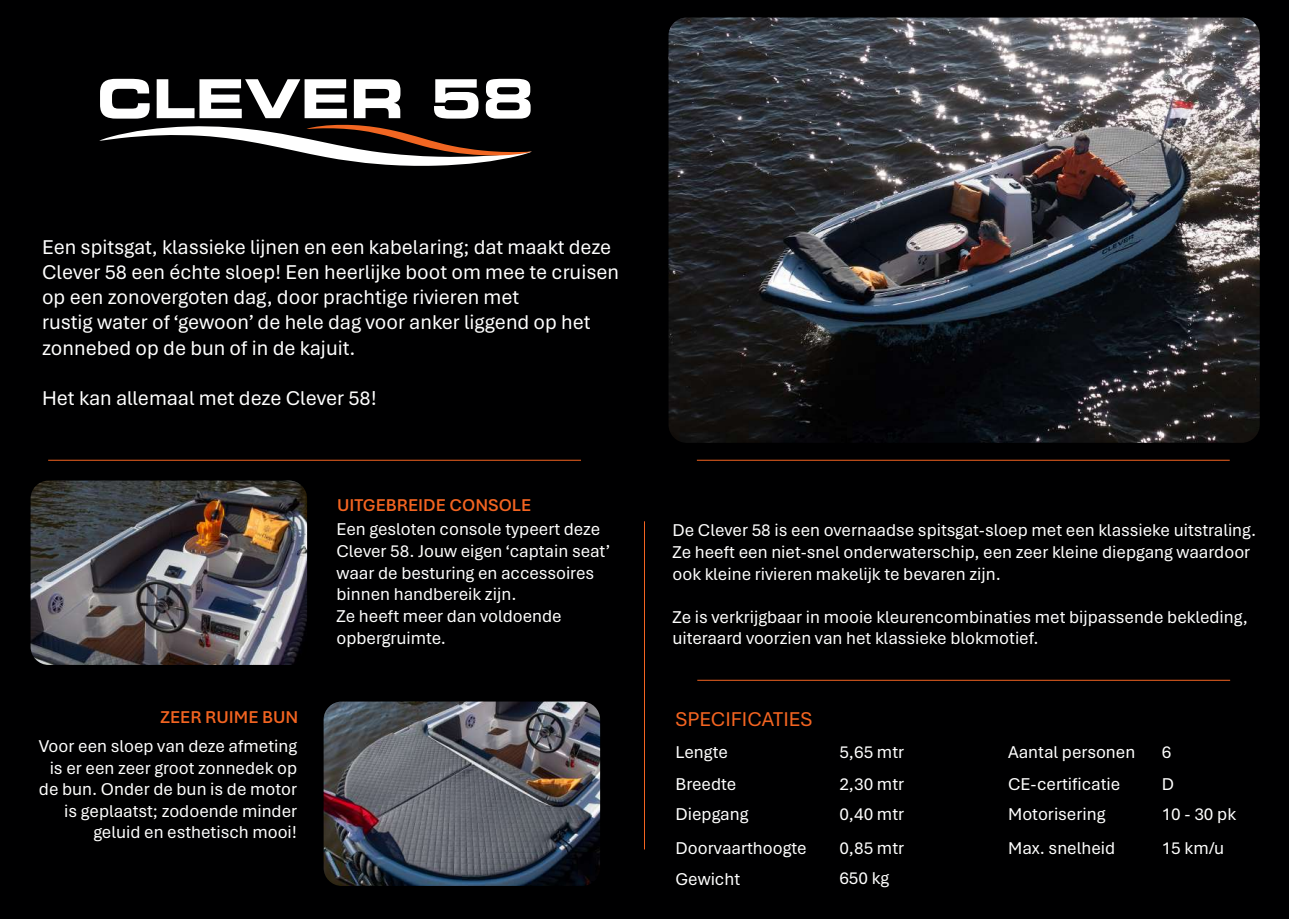
<style>
.page{position:relative;width:1289px;height:919px;background:#fff}
.page>*{position:absolute;margin:0;border:0;box-sizing:border-box;transform-origin:0 0}
.t1{font:53.7px "Eurostile Bold Extended Two";color:#fff}
.t2{font:21px/25.2px "Aptos";color:#fff}
.t3{font:21px "Aptos";color:#f36421}
.t4{font:18px/21.6px "Aptos";color:#fff}
.t5{font:600 18px "Aptos";color:#f36421}
</style>
<div class="page">
<div style="left:0;top:0;width:1288px;height:918px;background:#000001"></div>
<svg style="left:99px;top:124px;width:433px;height:42px"></svg>
<hr style="left:644px;top:521px;width:1px;height:328px;background:#f36421">
<hr style="left:48px;top:460px;width:533px;height:1px;background:#f36421">
<hr style="left:697px;top:680px;width:533px;height:1px;background:#f36421">
<hr style="left:697px;top:460px;width:532px;height:1px;background:#f36421">
<img style="left:668px;top:18px;width:591px;height:425px">
<img style="left:323px;top:701px;width:277px;height:184px">
<img style="left:31px;top:480px;width:276px;height:185px">
<h1 class="t1" style="left:97px;top:61px;width:438px">CLEVER 58</h1>
<p class="t2" style="left:42px;top:233px;width:578px">Een spitsgat, klassieke lijnen en een kabelaring; dat maakt deze Clever 58 een échte sloep! Een heerlijke boot om mee te cruisen op een zonovergoten dag, door prachtige rivieren met<br>rustig water of ‘gewoon’ de hele dag voor anker liggend op het zonnebed op de bun of in de kajuit.</p>
<p class="t2" style="left:42px;top:385px;width:336px">Het kan allemaal met deze Clever 58!</p>
<p class="t5" style="left:337px;top:492px;width:196px">UITGEBREIDE CONSOLE</p>
<p class="t5" style="left:160px;top:705px;width:139px">ZEER RUIME BUN</p>
<p class="t4" style="left:39px;top:734px;width:260px;text-align:right">Voor een sloep van deze afmeting is er een zeer groot zonnedek op de bun. Onder de bun is de motor is geplaatst; zodoende minder geluid en esthetisch mooi!</p>
<p class="t4" style="left:336px;top:518px;width:275px">Een gesloten console typeert deze<br>Clever 58. Jouw eigen ‘captain seat’ waar de besturing en accessoires binnen handbereik zijn.<br>Ze heeft meer dan voldoende opbergruimte.</p>
<p class="t4" style="left:672px;top:519px;width:585px">De Clever 58 is een overnaadse spitsgat-sloep met een klassieke uitstraling.<br>Ze heeft een niet-snel onderwaterschip, een zeer kleine diepgang waardoor ook kleine rivieren makelijk te bevaren zijn.</p>
<p class="t4" style="left:672px;top:605px;width:577px">Ze is verkrijgbaar in mooie kleurencombinaties met bijpassende bekleding, uiteraard voorzien van het klassieke blokmotief.</p>
<p class="t3" style="left:675px;top:704px;width:138px">SPECIFICATIES</p>
<p class="t4" style="left:675px;top:735px;width:62px;line-height:32px">Lengte<br>Breedte</p>
<p class="t4" style="left:675px;top:796px;width:133px;line-height:33.8px">Diepgang<br>Doorvaarthoogte</p>
<p class="t4" style="left:675px;top:867px;width:66px">Gewicht</p>
<p class="t4" style="left:839px;top:735px;width:66px;line-height:32px">5,65 mtr<br>2,30 mtr</p>
<p class="t4" style="left:839px;top:796px;width:66px;line-height:33.8px">0,40 mtr<br>0,85 mtr</p>
<p class="t4" style="left:839px;top:866px;width:51px">650 kg</p>
<p class="t4" style="left:1008px;top:735px;width:129px;line-height:32.1px">Aantal personen<br>CE-certificatie</p>
<p class="t4" style="left:1008px;top:796px;width:109px;line-height:33.6px">Motorisering<br>Max. snelheid</p>
<p class="t4" style="left:1161px;top:735px;width:14px;line-height:32.1px">6<br>D</p>
<p class="t4" style="left:1161px;top:796px;width:76px;line-height:33.6px">10 - 30 pk<br>15 km/u</p>
</div>
